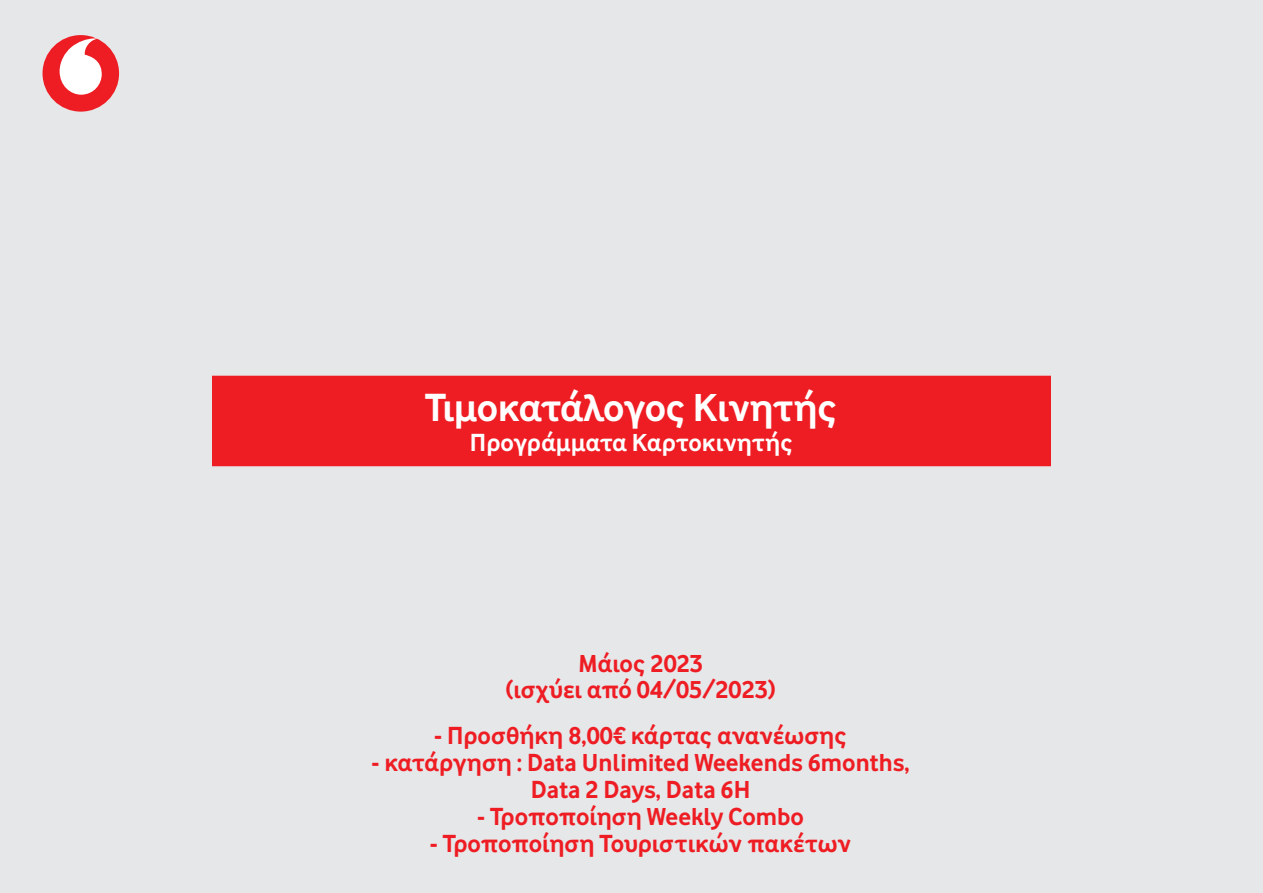
<style>
.page{position:relative;width:1263px;height:893px;background:#e6e7e9}
.page>*{position:absolute;margin:0;border:0;box-sizing:border-box;transform-origin:0 0}
.t1{font:700 40.5px "Vodafone Rg Greek";letter-spacing:-.01em;color:#fff}
.t2{font:700 25.5px/25.5px "Vodafone Rg Greek";color:#ee1d23;text-align:center}
.t3{font:700 25.5px "Vodafone Rg Greek";color:#fff}
</style>
<div class="page">
<div style="left:43px;top:35px;width:76px;height:77px;background:#ee1d23;border-radius:50%"></div>
<svg style="left:60px;top:38px;width:42px;height:57px"></svg>
<div style="left:210px;top:374px;width:842px;height:94px;background:#ee1d23;border:2px solid #e6e7e9"></div>
<h1 class="t1" style="left:425px;top:384px;width:414px">Τιμοκατάλογος Κινητής</h1>
<p class="t3" style="left:470px;top:428px;width:324px">Προγράμματα Καρτοκινητής</p>
<p class="t2" style="left:505px;top:651px;width:272px">Μάιος 2023<br>(ισχύει από 04/05/2023)</p>
<p class="t2" style="left:434px;top:723px;width:414px">- Προσθήκη 8,00€ κάρτας ανανέωσης</p>
<p class="t2" style="left:372px;top:749px;width:540px;line-height:27px">- κατάργηση : Data Unlimited Weekends 6months,<br>Data 2 Days, Data 6Η</p>
<p class="t2" style="left:477px;top:804px;width:328px">- Τροποποίηση Weekly Combo</p>
<p class="t2" style="left:430px;top:831px;width:423px">- Τροποποίηση Τουριστικών πακέτων</p>
</div>
